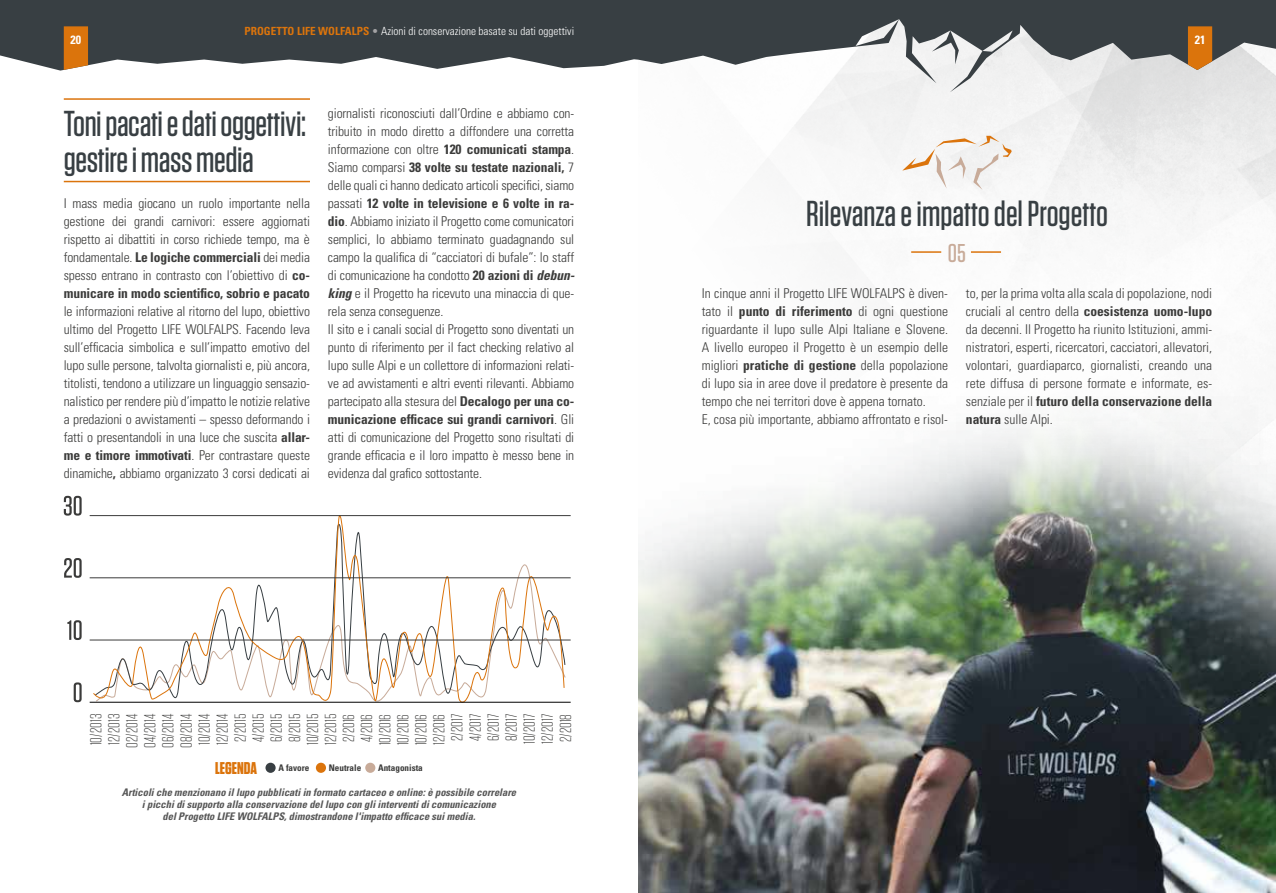
<style>
.page{position:relative;width:1276px;height:893px;background:#fff}
.page>*{position:absolute;margin:0;border:0;box-sizing:border-box;transform-origin:0 0}
.t1{font:500 36px/36px "Tungsten";letter-spacing:-.01em;color:#383f43}
.t2{font:500 25.65px "Tungsten";color:#c8ab99}
.t3{font:700 17.1px "Tungsten";color:#db740c}
.t4{font:300 15.9px/18px "Tungsten";color:#3b3b3a;text-align:center}
.t5{font:300 condensed 13.5px/18px "Univers";letter-spacing:-.01em;color:#3b3b3a;text-align:justify}
.t6{font:700 condensed 12px "Univers";color:#fff}
.t7{font:300 condensed 11.25px "Univers";color:#fff}
.t8{font:italic 700 condensed 10.5px/12px "Univers";color:#565656;text-align:center}
.t9{font:700 condensed 9.15px "Univers";color:#3b3b3a}
.s1{font-weight:700;color:#db740c}
.s2{color:#a3a2a4}
.s3{font-weight:700}
.s4{font-weight:700;font-style:italic}
</style>
<div class="page">
<img style="left:638px;top:92px;width:638px;height:801px">
<hr style="left:64px;top:98px;width:246px;height:2px;background:#db740c">
<hr style="left:64px;top:181px;width:246px;height:1px;background:#db740c">
<svg style="left:902px;top:136px;width:109px;height:54px"></svg>
<svg style="left:93px;top:516px;width:472px;height:186px"></svg>
<hr style="left:90px;top:702px;width:480px;height:1px;background:#000">
<svg style="left:74px;top:682px;width:8px;height:20px"></svg>
<hr style="left:90px;top:640px;width:480px;height:1px;background:#3b3b3a">
<svg style="left:67px;top:620px;width:15px;height:20px"></svg>
<hr style="left:90px;top:577px;width:480px;height:1px;background:#3b3b3a">
<svg style="left:64px;top:558px;width:18px;height:20px"></svg>
<hr style="left:90px;top:515px;width:480px;height:1px;background:#3b3b3a">
<svg style="left:64px;top:496px;width:18px;height:20px"></svg>
<div style="left:265px;top:763px;width:11px;height:10px;background:#383f43;border-radius:50%"></div>
<div style="left:316px;top:763px;width:10px;height:10px;background:#db740c;border-radius:50%"></div>
<div style="left:365px;top:763px;width:10px;height:10px;background:#c8ab99;border-radius:50%"></div>
<hr style="left:911px;top:251px;width:30px;height:2px;background:#db740c">
<hr style="left:971px;top:251px;width:30px;height:2px;background:#db740c">
<svg style="left:0;top:0;width:638px;height:71px;background:#525657"></svg>
<svg style="left:638px;top:0;width:638px;height:92px;fill:#383f43"></svg>
<svg style="left:1188px;top:26px;width:24px;height:44px"></svg>
<p class="t7" style="left:244px;top:24px;width:331px"><span class="s1">PROGETTO LIFE WOLFALPS</span> <span class="s2">•</span> Azioni di conservazione basate su dati oggettivi</p>
<p class="t6" style="left:71px;top:33px;width:12px">20</p>
<p class="t6" style="left:1194px;top:33px;width:12px">21</p>
<h1 class="t1" style="left:64px;top:106px;width:244px">Toni pacati e dati oggettivi: gestire i mass media</h1>
<p class="t5" style="left:64px;top:194px;width:248px">I mass media giocano un ruolo importante nella gestione dei grandi carnivori: essere aggiornati rispetto ai dibattiti in corso richiede tempo, ma è fondamentale. <span class="s3">Le logiche commerciali</span> dei media spesso entrano in contrasto con l’obiettivo di <span class="s3">co&shy;municare in modo scientifico, sobrio e pacato</span></p>
<p class="t5" style="left:64px;top:302px;width:248px">le informazioni relative al ritorno del lupo, obiettivo ultimo del Progetto LIFE WOLFALPS. Facendo leva sull’efficacia simbolica e sull’impatto emotivo del lupo sulle persone, talvolta giornalisti e, più ancora, titolisti, tendono a utilizzare un linguaggio sensazio&shy;nalistico per rendere più d’impatto le notizie relative a predazioni o avvistamenti – spesso deformando i fatti o presentandoli in una luce che suscita <span class="s3">allar&shy;me e timore immotivati</span>. Per contrastare queste dinamiche<span class="s3">,</span> abbiamo organizzato 3 corsi dedicati ai</p>
<p class="t5" style="left:328px;top:104px;width:248px;text-align:left">giornalisti riconosciuti dall’Ordine e abbiamo con&shy;tribuito in modo diretto a diffondere una corretta informazione con oltre <span class="s3">120 comunicati stampa</span>.<br>Siamo comparsi <span class="s3">38 volte su testate nazionali,</span> 7 delle quali ci hanno dedicato articoli specifici, siamo passati <span class="s3">12 volte in televisione e 6 volte in ra&shy;dio</span>. Abbiamo iniziato il Progetto come comunicatori semplici, lo abbiamo terminato guadagnando sul campo la qualifica di “cacciatori di bufale”: lo staff di comunicazione ha condotto <span class="s3">20 azioni di</span> <span class="s4">debun&shy;king</span> e il Progetto ha ricevuto una minaccia di que&shy;rela senza conseguenze.<br>Il sito e i canali social di Progetto sono diventati un punto di riferimento per il fact checking relativo al lupo sulle Alpi e un collettore di informazioni relati&shy;ve ad avvistamenti e altri eventi rilevanti. Abbiamo partecipato alla stesura del <span class="s3">Decalogo per una co&shy;municazione efficace sui grandi carnivori</span>. Gli atti di comunicazione del Progetto sono risultati di grande efficacia e il loro impatto è messo bene in evidenza dal grafico sottostante.</p>
<p class="t4" style="left:87px;top:748px;width:35px;rotate:-90deg">10/2013<br>12/2013<br>02/2014<br>04/2014<br>06/2014<br>08/2014<br>10/2014<br>12/2014<br>2/2015<br>4/2015<br>6/2015<br>8/2015<br>10/2015<br>12/2015<br>2/2016<br>4/2016<br>10/2016<br>10/2016<br>10/2016<br>12/2016<br>2/2017<br>4/2017<br>6/2017<br>8/2017<br>10/2017<br>12/2017<br>2/2018</p>
<p class="t9" style="left:278px;top:762px;width:32px">A favore</p>
<p class="t9" style="left:329px;top:762px;width:34px">Neutrale</p>
<p class="t9" style="left:378px;top:762px;width:46px">Antagonista</p>
<p class="t3" style="left:215px;top:759px;width:43px">LEGENDA</p>
<p class="t8" style="left:122px;top:786px;width:396px">Articoli che menzionano il lupo pubblicati in formato cartaceo e online: è possibile correlare i picchi di supporto alla conservazione del lupo con gli interventi di comunicazione<br>del Progetto LIFE WOLFALPS, dimostrandone l'impatto efficace sui media.</p>
<h1 class="t1" style="left:806px;top:196px;width:303px">Rilevanza e impatto del Progetto</h1>
<h2 class="t2" style="left:948px;top:240px;width:20px">05</h2>
<p class="t5" style="left:702px;top:284px;width:248px;text-align:left">In cinque anni il Progetto LIFE WOLFALPS è diven&shy;tato il <span class="s3">punto di riferimento</span> di ogni questione riguardante il lupo sulle Alpi Italiane e Slovene.<br>A livello europeo il Progetto è un esempio delle migliori <span class="s3">pratiche di gestione</span> della popolazione di lupo sia in aree dove il predatore è presente da tempo che nei territori dove è appena tornato.<br>E, cosa più importante, abbiamo affrontato e risol-</p>
<p class="t5" style="left:966px;top:284px;width:248px">to, per la prima volta alla scala di popolazione, nodi cruciali al centro della <span class="s3">coesistenza uomo-lupo </span>da decenni. Il Progetto ha riunito Istituzioni, ammi&shy;nistratori, esperti, ricercatori, cacciatori, allevatori, volontari, guardiaparco, giornalisti, creando una rete diffusa di persone formate e informate, es&shy;senziale per il <span class="s3">futuro della conservazione della natura</span> sulle Alpi.</p>
</div>
